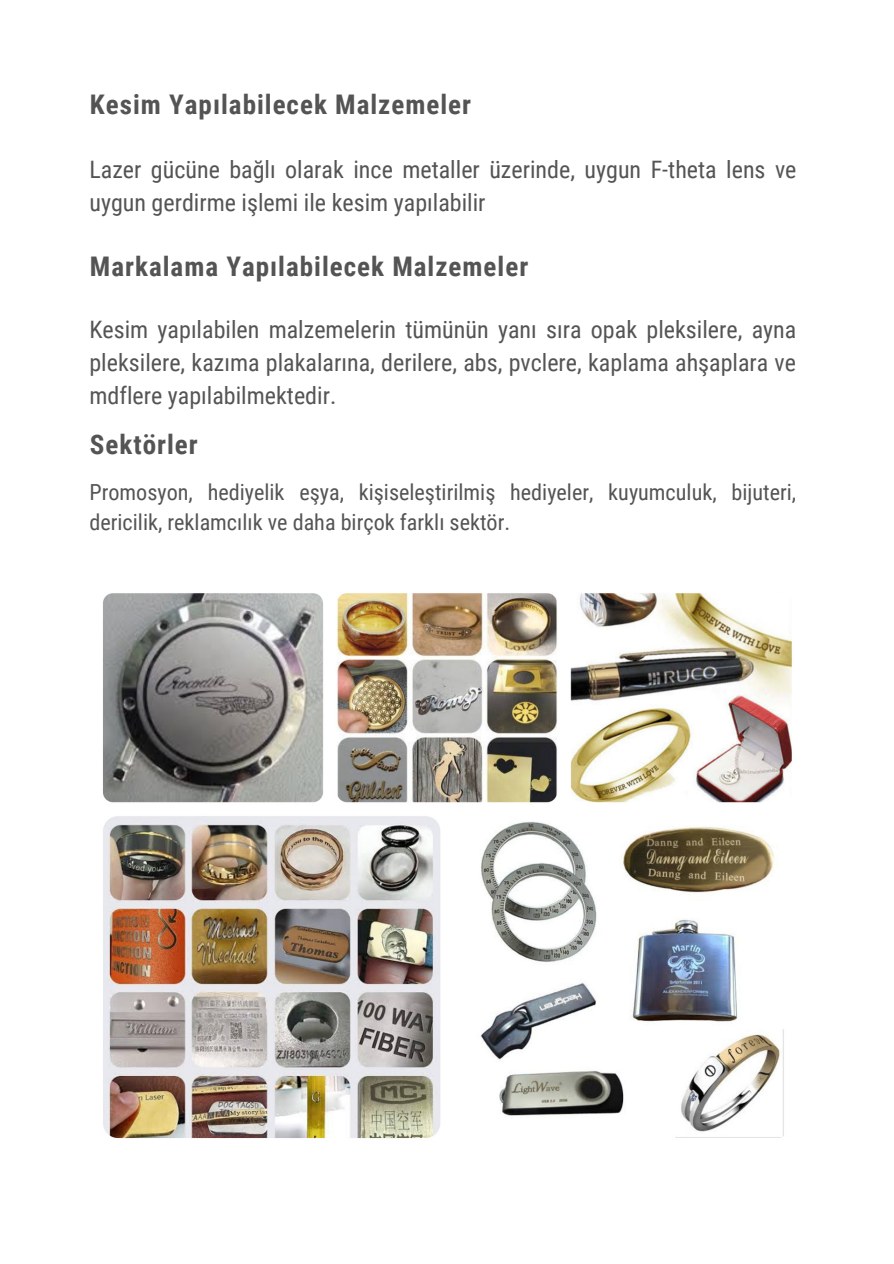
<style>
.page{position:relative;width:894px;height:1264px;background:#fff}
.page>*{position:absolute;margin:0;border:0;box-sizing:border-box;transform-origin:0 0}
.t1{font:700 27px "Roboto Condensed";letter-spacing:.04em;color:#545454}
.t2{font:24px/32.7px "Roboto Condensed";color:#545454}
.t3{font:22.2px/30.2px "Roboto Condensed";color:#545454}
</style>
<div class="page">
<img style="left:103px;top:593px;width:689px;height:546px">
<p class="t1" style="left:90px;top:89px;width:382px">Kesim Yapılabilecek Malzemeler</p>
<p class="t2" style="left:89px;top:153px;width:708px">Lazer gücüne bağlı olarak ince metaller üzerinde, uygun F-theta lens ve uygun gerdirme işlemi ile kesim yapılabilir</p>
<p class="t1" style="left:90px;top:251px;width:439px">Markalama Yapılabilecek Malzemeler</p>
<p class="t2" style="left:89px;top:313px;width:708px;text-align:justify">Kesim yapılabilen malzemelerin tümünün yanı sıra opak pleksilere, ayna pleksilere, kazıma plakalarına, derilere, abs, pvclere, kaplama ahşaplara ve mdflere yapılabilmektedir.</p>
<p class="t1" style="left:90px;top:428px;width:109px">Sektörler</p>
<p class="t3" style="left:89px;top:477px;width:708px">Promosyon, hediyelik eşya, kişiseleştirilmiş hediyeler, kuyumculuk, bijuteri, dericilik, reklamcılık ve daha birçok farklı sektör.</p>
</div>
